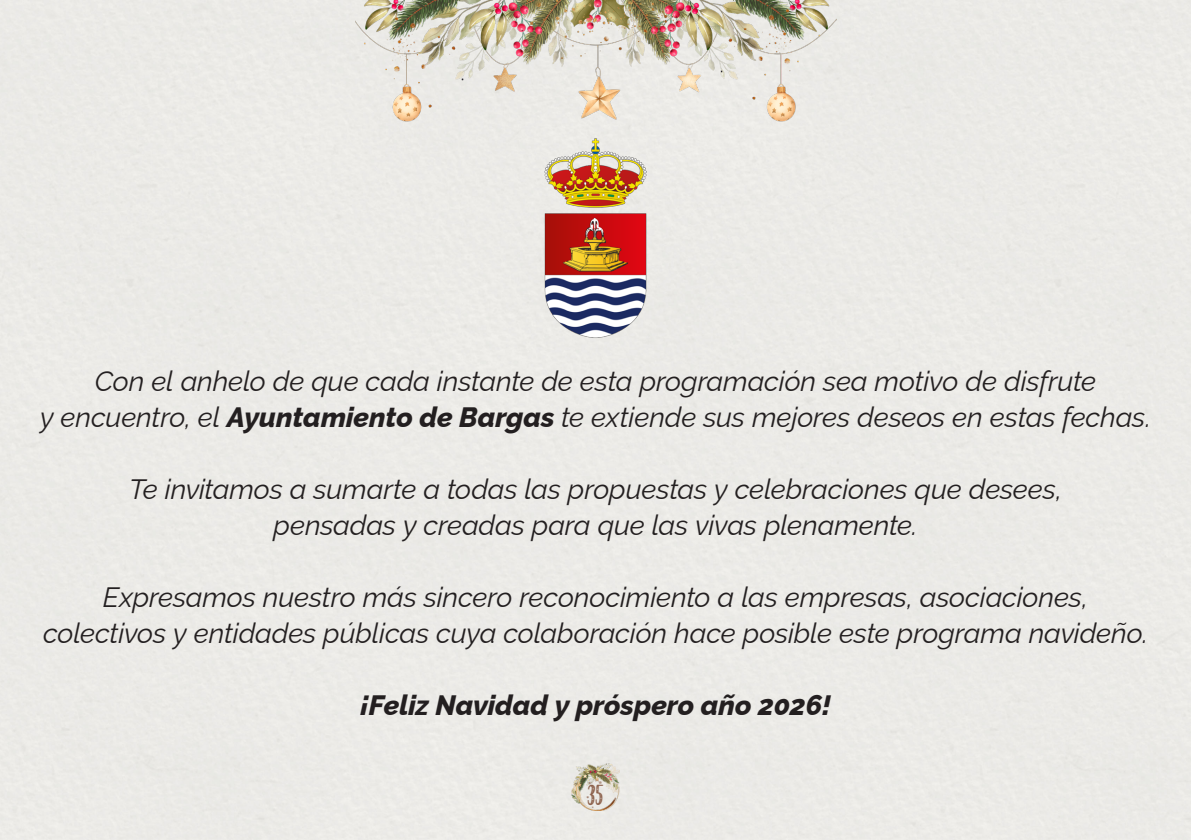
<style>
.page{position:relative;width:1191px;height:840px;background:#fff}
.page>*{position:absolute;margin:0;border:0;box-sizing:border-box;transform-origin:0 0}
.t1{font:35px "The Perfect Christmas";color:#8d624d}
.t2{font:italic 28px "Raleway";letter-spacing:-.005em;color:#231f20}
.t3{font:italic 800 28px "Raleway";letter-spacing:-.005em;color:#231f20}
.s1{font-weight:800}
</style>
<div class="page">
<div style="left:0;top:0;width:1191px;height:839px;background:#ebeae7"></div>
<img style="left:571px;top:762px;width:48px;height:48px">
<img style="left:355px;top:0;width:481px;height:123px">
<img style="left:544px;top:137px;width:103px;height:201px">
<p class="t2" style="left:95px;top:358px;width:1003px">Con el anhelo de que cada instante de esta programación sea motivo de disfrute</p>
<p class="t2" style="left:40px;top:394px;width:1112px">y encuentro, el <span class="s1">Ayuntamiento de Bargas</span> te extiende sus mejores deseos en estas fechas.</p>
<p class="t2" style="left:129px;top:466px;width:934px">Te invitamos a sumarte a todas las propuestas y celebraciones que desees,</p>
<p class="t2" style="left:273px;top:502px;width:645px">pensadas y creadas para que las vivas plenamente.</p>
<p class="t2" style="left:103px;top:574px;width:986px">Expresamos nuestro más sincero reconocimiento a las empresas, asociaciones,</p>
<p class="t2" style="left:43px;top:610px;width:1106px">colectivos y entidades públicas cuya colaboración hace posible este programa navideño.</p>
<p class="t3" style="left:360px;top:682px;width:472px">¡Feliz Navidad y próspero año 2026!</p>
<p class="t1" style="left:587px;top:778px;width:17px">35</p>
</div>
